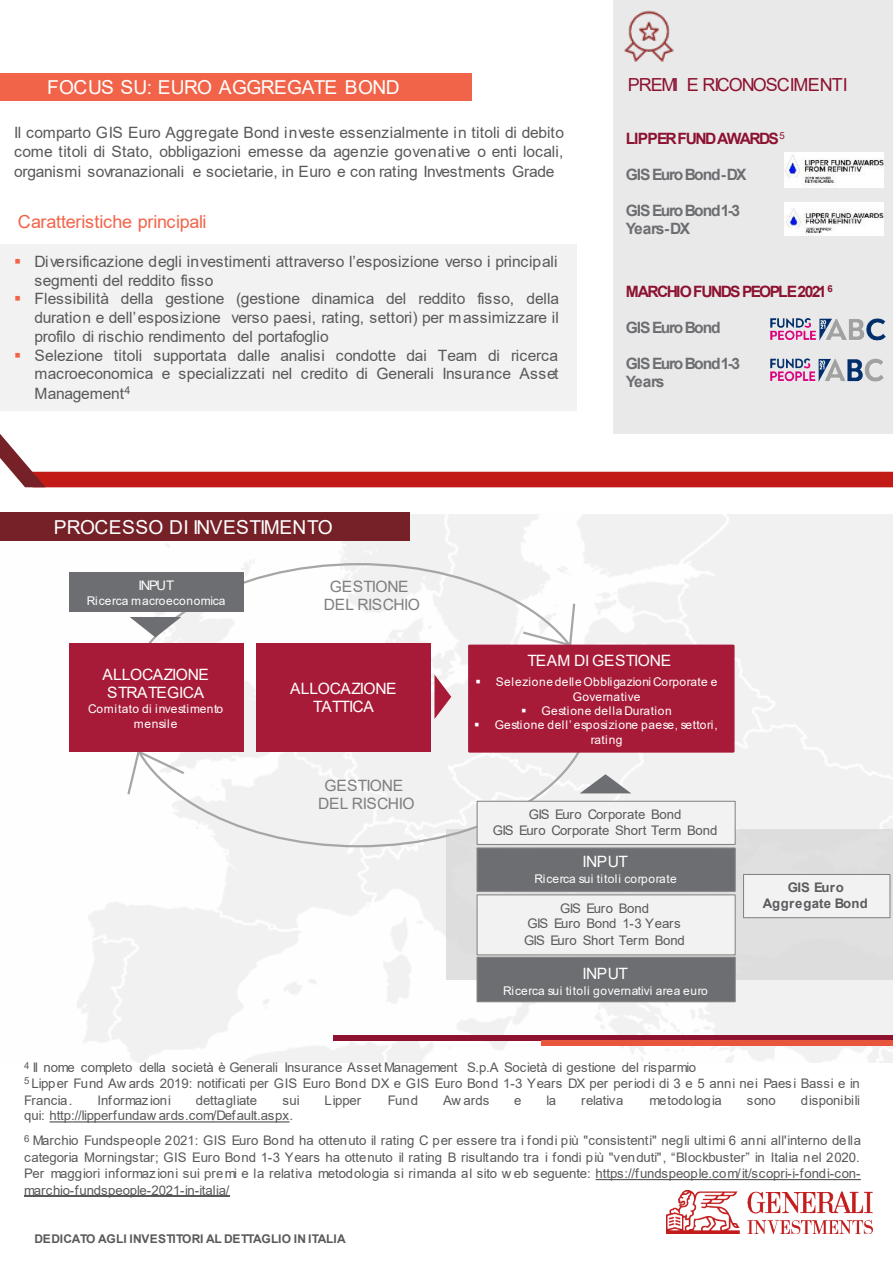
<style>
.page{position:relative;width:893px;height:1264px;background:#fff}
.page>*{position:absolute;margin:0;border:0;box-sizing:border-box;transform-origin:0 0}
.t1{font:19.2px "Arial";letter-spacing:-.025em;color:#fff}
.t2{font:19.2px "Arial";letter-spacing:.02em;color:#fff}
.t3{font:18px "Arial";letter-spacing:-.02em;color:#f2644a}
.t4{font:18px "Arial";letter-spacing:-.055em;color:#8c1230}
.t5{font:15.6px/19.2px "Arial";letter-spacing:-.02em;color:#595959;text-align:justify}
.t6{font:700 15.6px/18px "Arial";letter-spacing:-.08em;color:#6d6e71}
.t7{font:15.6px/18px "Arial";letter-spacing:-.03em;color:#fff;text-align:center}
.t8{font:700 15.6px "Arial";letter-spacing:-.105em;color:#8c1230}
.t9{font:15.6px/18px "Arial";letter-spacing:-.03em;color:#7f7f7f;text-align:center}
.t10{font:15.6px "Arial";letter-spacing:-.01em;color:#fff}
.t11{font:13.2px/16.2px "Arial";letter-spacing:-.01em;color:#595959;text-align:center}
.t12{font:700 13.2px/15.6px "Arial";letter-spacing:.025em;color:#5a5b5e;text-align:center}
.t13{font:13.2px "Arial";letter-spacing:-.09em;color:#fff}
.t14{font:12px/14.4px "Arial";letter-spacing:.045em;color:#fff}
.t15{font:12px "Arial";letter-spacing:.02em;color:#fff}
.t16{font:700 12px "Arial";letter-spacing:-.01em;color:#595959}
.t17{font:12px "Arial";color:#fff}
.s1{color:#f2644a}
</style>
<div class="page">
<img style="left:69px;top:515px;width:824px;height:547px">
<div style="left:446px;top:829px;width:447px;height:150px;background:#d9d9d9"></div>
<div style="left:0;top:244px;width:576px;height:166px;background:#f2f2f2"></div>
<div style="left:613px;top:0;width:280px;height:433px;background:#e9e9ea"></div>
<div style="left:0;top:73px;width:472px;height:28px;background:#f2644a"></div>
<div style="left:0;top:512px;width:409px;height:29px;background:#752127"></div>
<svg style="left:0;top:434px;width:893px;height:53px"></svg>
<svg style="left:520px;top:601px;width:57px;height:43px"></svg>
<svg style="left:126px;top:751px;width:61px;height:46px"></svg>
<svg style="left:434px;top:674px;width:17px;height:45px"></svg>
<div style="left:468px;top:644px;width:266px;height:108px;background:#a81b38"></div>
<div style="left:257px;top:643px;width:174px;height:108px;background:#a81b38"></div>
<div style="left:70px;top:572px;width:174px;height:40px;background:#6d6e71"></div>
<svg style="left:130px;top:617px;width:51px;height:20px"></svg>
<div style="left:476px;top:847px;width:260px;height:45px;background:#6d6e71;border:1px solid #7f7f7f"></div>
<svg style="left:580px;top:774px;width:51px;height:19px"></svg>
<div style="left:476px;top:956px;width:260px;height:46px;background:#6d6e71;border:1px solid #7f7f7f"></div>
<div style="left:477px;top:894px;width:258px;height:61px;background:#f2f2f2;border:1px solid #7f7f7f"></div>
<div style="left:477px;top:801px;width:258px;height:43px;background:#f2f2f2;border:1px solid #7f7f7f"></div>
<div style="left:743px;top:874px;width:147px;height:44px;background:#f2f2f2;border:1px solid #7f7f7f"></div>
<div style="left:70px;top:643px;width:174px;height:108px;background:#a81b38"></div>
<img style="left:785px;top:152px;width:98px;height:35px">
<img style="left:785px;top:203px;width:98px;height:32px">
<img style="left:770px;top:318px;width:116px;height:23px">
<img style="left:770px;top:359px;width:113px;height:23px">
<img style="left:624px;top:10px;width:50px;height:52px">
<img style="left:666px;top:1190px;width:206px;height:44px">
<div style="left:334px;top:1034px;width:559px;height:6px;background:#8e1230"></div>
<div style="left:541px;top:1039px;width:352px;height:6px;background:#e8573d"></div>
<svg style="left:49px;top:1121px;width:240px;height:1px"></svg>
<svg style="left:595px;top:1179px;width:266px;height:1px"></svg>
<hr style="left:24px;top:1195px;width:205px;height:2px;background:#595959">
<h1 class="t1" style="left:47px;top:74px;width:354px">FOCUS SU: EURO AGGREGATE BOND</h1>
<p class="t5" style="left:14px;top:122px;width:551px;line-height:19.8px">Il comparto GIS Euro Aggregate Bond investe essenzialmente in titoli di debito come titoli di Stato, obbligazioni emesse da agenzie govenative o enti locali, organismi sovranazionali e societarie, in Euro e con rating Investments Grade</p>
<h2 class="t3" style="left:18px;top:209px;width:190px">Caratteristiche principali</h2>
<p class="t5" style="left:35px;top:251px;width:525px;text-indent:-20px"><span class="s1">▪</span> Diversificazione degli investimenti attraverso l’esposizione verso i principali segmenti del reddito fisso</p>
<p class="t5" style="left:34px;top:289px;width:526px;text-indent:-20px"><span class="s1">▪</span> Flessibilità della gestione (gestione dinamica del reddito fisso, della duration e dell’esposizione verso paesi, rating, settori) per massimizzare il profilo di rischio rendimento del portafoglio</p>
<p class="t5" style="left:35px;top:346px;width:525px;line-height:18.6px;text-indent:-20px"><span class="s1">▪</span> Selezione titoli supportata dalle analisi condotte dai Team di ricerca macroeconomica e specializzati nel credito di Generali Insurance Asset Management<sup>4</sup></p>
<h1 class="t2" style="left:54px;top:514px;width:280px">PROCESSO DI INVESTIMENTO</h1>
<p class="t13" style="left:138px;top:576px;width:37px">INPUT</p>
<p class="t17" style="left:87px;top:592px;width:140px">Ricerca macroeconomica</p>
<p class="t9" style="left:324px;top:577px;width:98px">GESTIONE<br>DEL RISCHIO</p>
<h2 class="t4" style="left:628px;top:72px;width:221px">PREMI E RICONOSCIMENTI</h2>
<p class="t8" style="left:626px;top:128px;width:160px">LIPPER FUND AWARDS <sup>5</sup></p>
<p class="t6" style="left:626px;top:166px;width:122px">GIS Euro Bond -DX</p>
<p class="t6" style="left:626px;top:202px;width:116px">GIS Euro Bond 1-3<br>Years -DX</p>
<p class="t8" style="left:626px;top:281px;width:208px">MARCHIO FUNDS PEOPLE 2021 <sup>6</sup></p>
<p class="t6" style="left:626px;top:319px;width:96px">GIS Euro Bond</p>
<p class="t6" style="left:626px;top:355px;width:116px">GIS Euro Bond 1-3<br>Years</p>
<p class="t7" style="left:102px;top:665px;width:108px">ALLOCAZIONE<br>STRATEGICA</p>
<p class="t14" style="left:88px;top:701px;width:137px;text-align:center">Comitato di investimento mensile</p>
<p class="t7" style="left:290px;top:679px;width:108px">ALLOCAZIONE<br>TATTICA</p>
<p class="t9" style="left:318px;top:776px;width:98px">GESTIONE<br>DEL RISCHIO</p>
<p class="t10" style="left:527px;top:649px;width:145px">TEAM DI GESTIONE</p>
<p class="t14" style="left:573px;top:674px;width:146px;text-indent:-97px">▪ Selezione delle Obbligazioni Corporate e<br>Governative</p>
<p class="t14" style="left:521px;top:703px;width:152px">▪ Gestione della Duration</p>
<p class="t14" style="left:591px;top:718px;width:128px;text-indent:-116px">▪ Gestione dell’ esposizione paese, settori, rating</p>
<p class="t11" style="left:493px;top:806px;width:226px;line-height:15.6px">GIS Euro Corporate Bond<br>GIS Euro Corporate Short Term Bond</p>
<p class="t7" style="left:582px;top:852px;width:47px">INPUT</p>
<p class="t15" style="left:534px;top:870px;width:144px">Ricerca sui titoli corporate</p>
<p class="t11" style="left:524px;top:900px;width:162px">GIS Euro Bond<br>GIS Euro Bond 1-3 Years<br>GIS Euro Short Term Bond</p>
<p class="t7" style="left:582px;top:964px;width:47px">INPUT</p>
<p class="t15" style="left:503px;top:982px;width:206px">Ricerca sui titoli governativi area euro</p>
<p class="t12" style="left:763px;top:880px;width:107px">GIS Euro<br>Aggregate Bond</p>
<p class="t11" style="left:24px;top:1059px;width:837px;text-align:left"><sup>4</sup> Il nome completo della società è Generali Insurance Asset Management S.p.A Società di gestione del risparmio<br><sup>5</sup> Lipper Fund Aw ards 2019: notificati per GIS Euro Bond DX e GIS Euro Bond 1-3 Years DX per periodi di 3 e 5 anni nei Paesi Bassi e in<br>Francia.</p>
<p class="t11" style="left:97px;top:1091px;width:75px">Informazioni</p>
<p class="t11" style="left:196px;top:1091px;width:63px">dettagliate</p>
<p class="t11" style="left:282px;top:1091px;width:19px">sui</p>
<p class="t11" style="left:324px;top:1091px;width:38px">Lipper</p>
<p class="t11" style="left:388px;top:1091px;width:32px">Fund</p>
<p class="t11" style="left:443px;top:1091px;width:48px">Aw ards</p>
<p class="t11" style="left:514px;top:1091px;width:9px">e</p>
<p class="t11" style="left:546px;top:1091px;width:11px">la</p>
<p class="t11" style="left:581px;top:1091px;width:44px">relativa</p>
<p class="t11" style="left:649px;top:1091px;width:74px">metodologia</p>
<p class="t11" style="left:747px;top:1091px;width:30px">sono</p>
<p class="t11" style="left:801px;top:1091px;width:61px">disponibili</p>
<p class="t11" style="left:24px;top:1102px;width:838px;line-height:25.2px;text-align:left">qui: http://lipperfundaw ards.com/Default.aspx.<br><sup>6</sup> Marchio Fundspeople 2021: GIS Euro Bond ha ottenuto il rating C per essere tra i fondi più "consistenti" negli ultimi 6 anni all'interno della</p>
<p class="t11" style="left:24px;top:1149px;width:838px;text-align:justify">categoria Morningstar; GIS Euro Bond 1-3 Years ha ottenuto il rating B risultando tra i fondi più "venduti", “Blockbuster” in Italia nel 2020.<br>Per maggiori informazioni sui premi e la relativa metodologia si rimanda al sito w eb seguente: https://fundspeople.com/it/scopri-i-fondi-con&shy;marchio-fundspeople-2021-in-italia/</p>
<p class="t16" style="left:35px;top:1230px;width:313px">DEDICATO AGLI INVESTITORI AL DETTAGLIO IN ITALIA</p>
</div>
